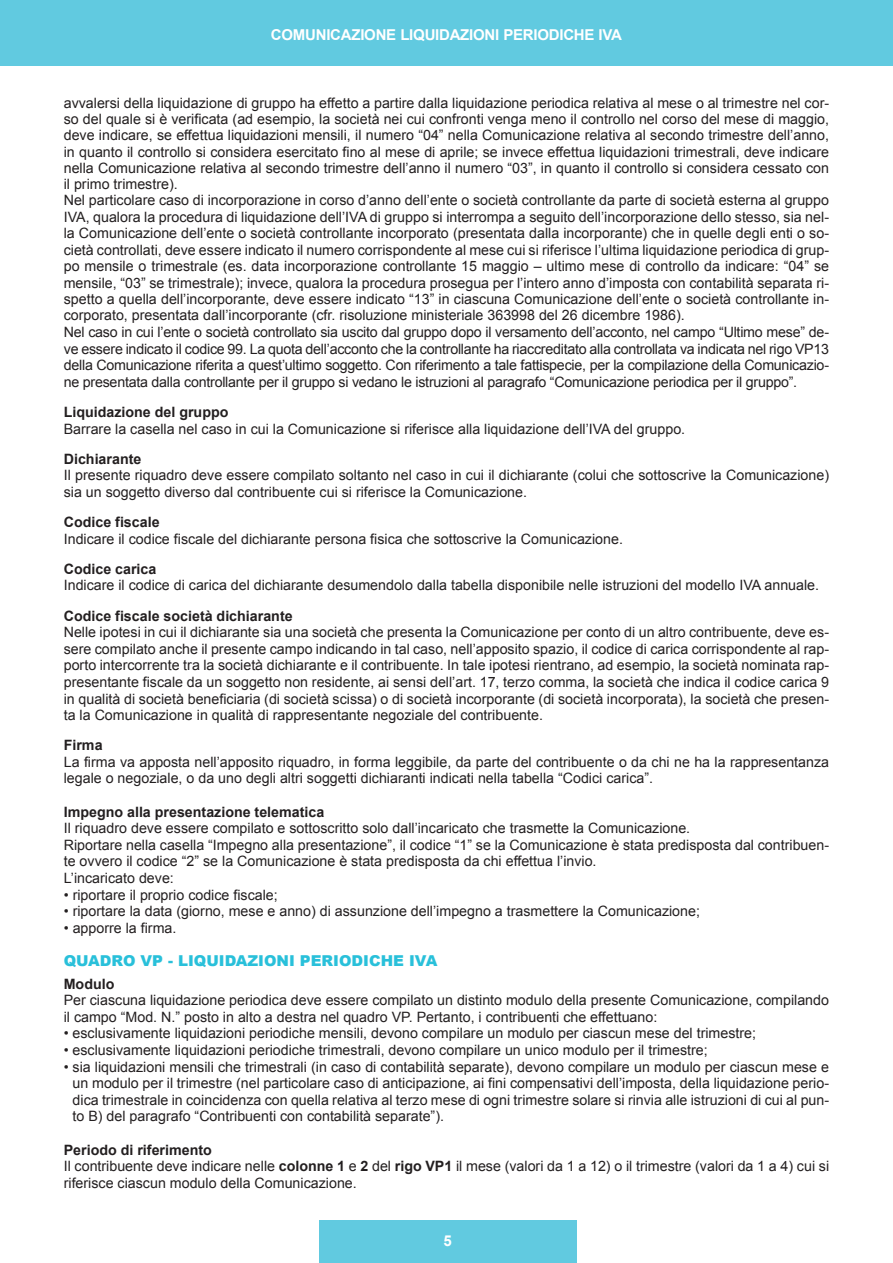
<style>
.page{position:relative;width:893px;height:1263px;background:#fff}
.page>*{position:absolute;margin:0;border:0;box-sizing:border-box;transform-origin:0 0}
.t1{font:700 15px "Arial";letter-spacing:-.015em;color:#fff}
.t2{font:900 15px "Arial";color:#29c0da}
.t3{font:14.25px/16.4px "Arial";color:#231f20}
.t4{font:700 14.25px "Arial";color:#231f20}
.s1{font-weight:700}
</style>
<div class="page">
<div style="left:319px;top:1220px;width:257px;height:43px;background:#61cae0"></div>
<div style="left:0;top:0;width:893px;height:66px;background:#61cae0"></div>
<p class="t1" style="left:271px;top:26px;width:352px">COMUNICAZIONE LIQUIDAZIONI PERIODICHE IVA</p>
<p class="t3" style="left:64px;top:95px;width:767px">avvalersi della liquidazione di gruppo ha effetto a partire dalla liquidazione periodica relativa al mese o al trimestre nel cor&shy;so del quale si è verificata (ad esempio, la società nei cui confronti venga meno il controllo nel corso del mese di maggio, deve indicare, se effettua liquidazioni mensili, il numero “04” nella Comunicazione relativa al secondo trimestre dell’anno, in quanto il controllo si considera esercitato fino al mese di aprile; se invece effettua liquidazioni trimestrali, deve indicare nella Comunicazione relativa al secondo trimestre dell’anno il numero “03”, in quanto il controllo si considera cessato con il primo trimestre).<br>Nel particolare caso di incorporazione in corso d’anno dell’ente o società controllante da parte di società esterna al gruppo IVA, qualora la procedura di liquidazione dell’IVA di gruppo si interrompa a seguito dell’incorporazione dello stesso, sia nel&shy;la Comunicazione dell’ente o società controllante incorporato (presentata dalla incorporante) che in quelle degli enti o so&shy;cietà controllati, deve essere indicato il numero corrispondente al mese cui si riferisce l’ultima liquidazione periodica di grup&shy;po mensile o trimestrale (es. data incorporazione controllante 15 maggio – ultimo mese di controllo da indicare: “04” se mensile, “03” se trimestrale); invece, qualora la procedura prosegua per l’intero anno d’imposta con contabilità separata ri&shy;spetto a quella dell’incorporante, deve essere indicato “13” in ciascuna Comunicazione dell’ente o società controllante in&shy;corporato, presentata dall’incorporante (cfr. risoluzione ministeriale 363998 del 26 dicembre 1986).<br>Nel caso in cui l’ente o società controllato sia uscito dal gruppo dopo il versamento dell’acconto, nel campo “Ultimo mese” de&shy;ve essere indicato il codice 99. La quota dell’acconto che la controllante ha riaccreditato alla controllata va indicata nel rigo VP13 della Comunicazione riferita a quest’ultimo soggetto. Con riferimento a tale fattispecie, per la compilazione della Comunicazio&shy;ne presentata dalla controllante per il gruppo si vedano le istruzioni al paragrafo “Comunicazione periodica per il gruppo”.</p>
<p class="t4" style="left:64px;top:404px;width:166px">Liquidazione del gruppo</p>
<p class="t3" style="left:64px;top:420px;width:623px">Barrare la casella nel caso in cui la Comunicazione si riferisce alla liquidazione dell’IVA del gruppo.</p>
<p class="t4" style="left:64px;top:451px;width:79px">Dichiarante</p>
<p class="t3" style="left:64px;top:467px;width:767px">Il presente riquadro deve essere compilato soltanto nel caso in cui il dichiarante (colui che sottoscrive la Comunicazione) sia un soggetto diverso dal contribuente cui si riferisce la Comunicazione.</p>
<p class="t4" style="left:64px;top:514px;width:97px">Codice fiscale</p>
<p class="t3" style="left:64px;top:530px;width:561px">Indicare il codice fiscale del dichiarante persona fisica che sottoscrive la Comunicazione.</p>
<p class="t4" style="left:64px;top:561px;width:94px">Codice carica</p>
<p class="t3" style="left:64px;top:577px;width:757px">Indicare il codice di carica del dichiarante desumendolo dalla tabella disponibile nelle istruzioni del modello IVA annuale.</p>
<p class="t4" style="left:64px;top:608px;width:230px">Codice fiscale società dichiarante</p>
<p class="t3" style="left:64px;top:624px;width:767px;text-align:justify">Nelle ipotesi in cui il dichiarante sia una società che presenta la Comunicazione per conto di un altro contribuente, deve es&shy;sere compilato anche il presente campo indicando in tal caso, nell’apposito spazio, il codice di carica corrispondente al rap&shy;porto intercorrente tra la società dichiarante e il contribuente. In tale ipotesi rientrano, ad esempio, la società nominata rap&shy;presentante fiscale da un soggetto non residente, ai sensi dell’art. 17, terzo comma, la società che indica il codice carica 9 in qualità di società beneficiaria (di società scissa) o di società incorporante (di società incorporata), la società che presen&shy;ta la Comunicazione in qualità di rappresentante negoziale del contribuente.</p>
<p class="t4" style="left:64px;top:737px;width:40px">Firma</p>
<p class="t3" style="left:64px;top:754px;width:767px">La firma va apposta nell’apposito riquadro, in forma leggibile, da parte del contribuente o da chi ne ha la rappresentanza legale o negoziale, o da uno degli altri soggetti dichiaranti indicati nella tabella “Codici carica”.</p>
<p class="t4" style="left:64px;top:804px;width:262px">Impegno alla presentazione telematica</p>
<p class="t3" style="left:64px;top:820px;width:767px">Il riquadro deve essere compilato e sottoscritto solo dall’incaricato che trasmette la Comunicazione.<br>Riportare nella casella “Impegno alla presentazione”, il codice “1” se la Comunicazione è stata predisposta dal contribuen&shy;te ovvero il codice “2” se la Comunicazione è stata predisposta da chi effettua l’invio.<br>L’incaricato deve:</p>
<p class="t3" style="left:64px;top:886px;width:216px">• riportare il proprio codice fiscale;</p>
<p class="t3" style="left:64px;top:903px;width:638px">• riportare la data (giorno, mese e anno) di assunzione dell’impegno a trasmettere la Comunicazione;</p>
<p class="t3" style="left:64px;top:920px;width:114px">• apporre la firma.</p>
<p class="t2" style="left:64px;top:949px;width:375px">QUADRO VP - LIQUIDAZIONI PERIODICHE IVA</p>
<p class="t4" style="left:64px;top:976px;width:52px">Modulo</p>
<p class="t3" style="left:64px;top:992px;width:767px">Per ciascuna liquidazione periodica deve essere compilato un distinto modulo della presente Comunicazione, compilando il campo “Mod. N.” posto in alto a destra nel quadro VP. Pertanto, i contribuenti che effettuano:</p>
<p class="t3" style="left:64px;top:1025px;width:694px">• esclusivamente liquidazioni periodiche mensili, devono compilare un modulo per ciascun mese del trimestre;</p>
<p class="t3" style="left:64px;top:1042px;width:645px">• esclusivamente liquidazioni periodiche trimestrali, devono compilare un unico modulo per il trimestre;</p>
<p class="t3" style="left:73px;top:1058px;width:758px;text-align:justify;text-indent:-9px">• sia liquidazioni mensili che trimestrali (in caso di contabilità separate), devono compilare un modulo per ciascun mese e un modulo per il trimestre (nel particolare caso di anticipazione, ai fini compensativi dell’imposta, della liquidazione perio&shy;dica trimestrale in coincidenza con quella relativa al terzo mese di ogni trimestre solare si rinvia alle istruzioni di cui al pun&shy;to B) del paragrafo “Contribuenti con contabilità separate”).</p>
<p class="t3" style="left:64px;top:1141px;width:767px"><span class="s1">Periodo di riferimento<br></span>Il contribuente deve indicare nelle <span class="s1">colonne 1</span> e <span class="s1">2</span> del <span class="s1">rigo VP1</span> il mese (valori da 1 a 12) o il trimestre (valori da 1 a 4) cui si riferisce ciascun modulo della Comunicazione.</p>
<p class="t1" style="left:443px;top:1232px;width:10px">5</p>
</div>
